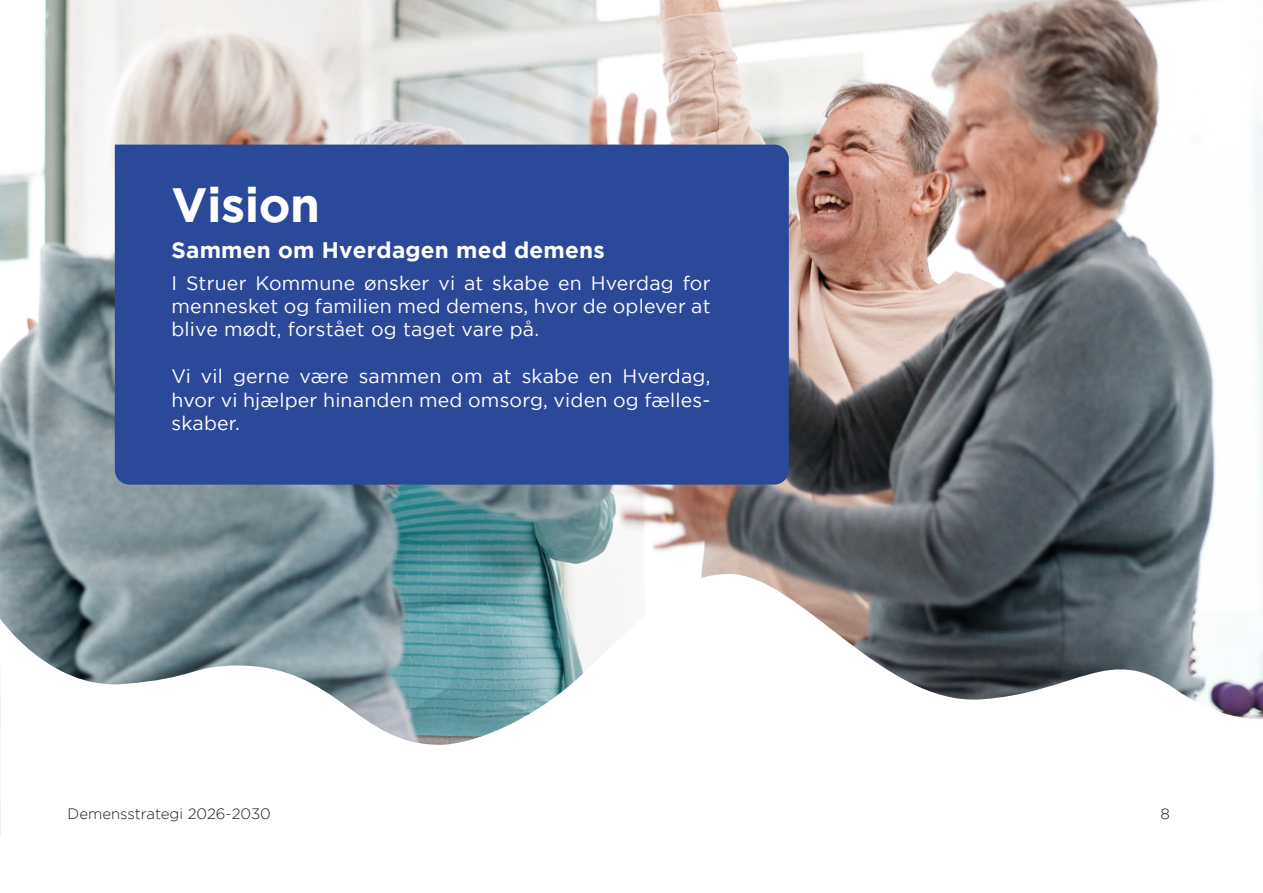
<style>
.page{position:relative;width:1263px;height:893px;background:#fff}
.page>*{position:absolute;margin:0;border:0;box-sizing:border-box;transform-origin:0 0}
.Titel_H2{font:700 48px "Gotham";letter-spacing:-.01em;color:#fff}
.t1{font:700 22.5px "Gotham";letter-spacing:.01em;color:#fff}
.t2{font:19.5px/23.4px "Gotham";letter-spacing:.01em;color:#fff;text-align:justify}
.t3{font:300 15px "Gotham";color:#1d1d1b}
</style>
<div class="page">
<img style="left:0;top:0;width:1263px;height:574px">
<svg style="left:0;top:574px;width:1263px;height:262px"></svg>
<div style="left:115px;top:145px;width:674px;height:340px;background:#2b4999"></div>
<h2 class="Titel_H2" style="left:171px;top:177px;width:150px">Vision</h2>
<p class="t1" style="left:171px;top:237px;width:435px">Sammen om Hverdagen med demens</p>
<p class="t2" style="left:171px;top:271px;width:541px">I Struer Kommune ønsker vi at skabe en Hverdag for mennesket og familien med demens, hvor de oplever at blive mødt, forstået og taget vare på.</p>
<p class="t2" style="left:171px;top:364px;width:540px">Vi vil gerne være sammen om at skabe en Hverdag, hvor vi hjælper hinanden med omsorg, viden og fælles&shy;skaber.</p>
<p class="t3" style="left:68px;top:805px;width:205px">Demensstrategi 2026-2030</p>
<p class="t3" style="left:1160px;top:805px;width:11px">8</p>
</div>
